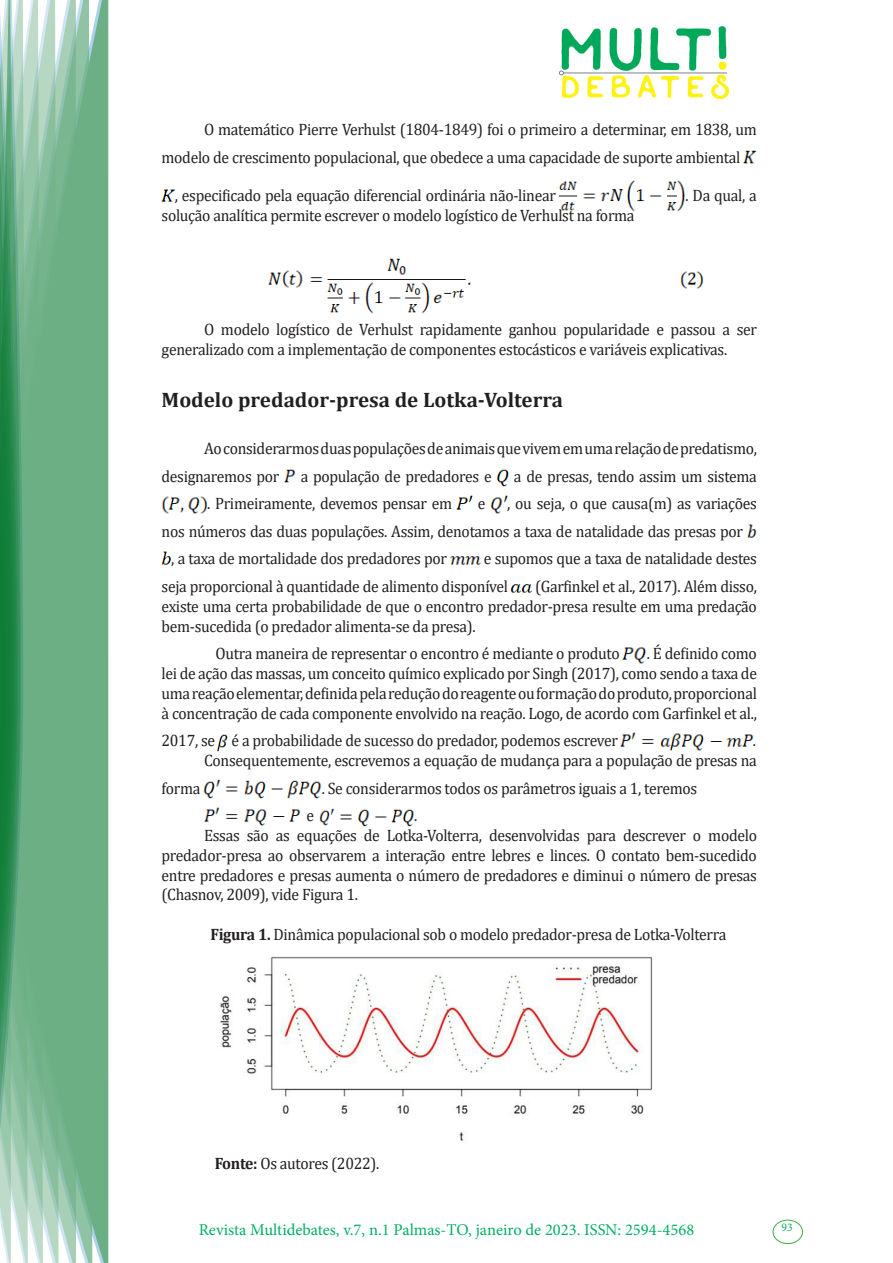
<style>
.page{position:relative;width:893px;height:1263px;background:#fff}
.page>*{position:absolute;margin:0;border:0;box-sizing:border-box;transform-origin:0 0}
.Titulo_2{font:700 21px "Cambria";color:#231f20}
.texto{font:16.5px/19.8px "Cambria";letter-spacing:-.02em;color:#231f20;scale:.95 1}
.t1{font:16.5px "Minion Pro";color:#00b064}
.t2{font:11.7px "Minion Pro";color:#00b064}
.s1{font-weight:700}
</style>
<div class="page">
<img style="left:559px;top:26px;width:169px;height:72px">
<div style="left:95px;top:0;width:14px;height:1263px;background:#6caf84"></div>
<svg style="left:79px;top:0;width:16px;height:1263px;background:#71b289"></svg>
<svg style="left:62px;top:0;width:17px;height:1263px;background:#75b48c"></svg>
<svg style="left:45px;top:0;width:17px;height:1263px;background:#7cb792"></svg>
<svg style="left:30px;top:0;width:15px;height:1263px;background:#80ba96"></svg>
<svg style="left:0;top:0;width:30px;height:1263px;background:#61a97f"></svg>
<div style="left:772px;top:1219px;width:31px;height:25px;border:1px solid #40ae49;border-radius:50%"></div>
<img style="left:743px;top:150px;width:14px;height:14px">
<img style="left:162px;top:189px;width:13px;height:13px">
<img style="left:560px;top:180px;width:126px;height:32px">
<img style="left:268px;top:258px;width:435px;height:56px">
<img style="left:284px;top:469px;width:12px;height:14px">
<img style="left:497px;top:469px;width:12px;height:18px">
<img style="left:162px;top:496px;width:45px;height:18px">
<img style="left:457px;top:495px;width:16px;height:15px">
<img style="left:490px;top:495px;width:18px;height:19px">
<img style="left:747px;top:524px;width:10px;height:14px">
<img style="left:162px;top:551px;width:9px;height:14px">
<img style="left:450px;top:556px;width:30px;height:9px">
<img style="left:511px;top:584px;width:21px;height:9px">
<img style="left:623px;top:647px;width:23px;height:17px">
<img style="left:218px;top:734px;width:10px;height:18px">
<img style="left:621px;top:732px;width:132px;height:19px">
<img style="left:203px;top:779px;width:119px;height:20px">
<img style="left:204px;top:807px;width:96px;height:19px">
<img style="left:320px;top:808px;width:94px;height:19px">
<img style="left:220px;top:956px;width:433px;height:185px">
<p class="texto" style="left:162px;top:116px;width:628px;line-height:27.6px;text-indent:43px">O matemático Pierre Verhulst (1804-1849) foi o primeiro a determinar, em 1838, um modelo de crescimento populacional, que obedece a uma capacidade de suporte ambiental</p>
<p class="texto" style="left:175px;top:185px;width:403px">, especificado pela equação diferencial ordinária não-linear</p>
<p class="texto" style="left:685px;top:185px;width:77px">. Da qual, a</p>
<p class="texto" style="left:162px;top:205px;width:499px">solução analítica permite escrever o modelo logístico de Verhulst na forma</p>
<p class="texto" style="left:162px;top:320px;width:628px;text-indent:43px">O modelo logístico de Verhulst rapidamente ganhou popularidade e passou a ser generalizado com a implementação de componentes estocásticos e variáveis explicativas.</p>
<p class="Titulo_2" style="left:162px;top:385px;width:403px">Modelo predador-presa de Lotka-Volterra</p>
<p class="texto" style="left:162px;top:434px;width:628px;line-height:27.6px;text-indent:43px">Ao considerarmos duas populações de animais que vivem em uma relação de predatismo, designaremos por</p>
<p class="texto" style="left:301px;top:466px;width:203px">a população de predadores e</p>
<p class="texto" style="left:514px;top:466px;width:257px">a de presas, tendo assim um sistema</p>
<p class="texto" style="left:207px;top:494px;width:259px">. Primeiramente, devemos pensar em</p>
<p class="texto" style="left:478px;top:494px;width:10px">e</p>
<p class="texto" style="left:507px;top:494px;width:264px">, ou seja, o que causa(m) as variações</p>
<p class="texto" style="left:162px;top:521px;width:614px">nos números das duas populações. Assim, denotamos a taxa de natalidade das presas por</p>
<p class="texto" style="left:171px;top:549px;width:292px">, a taxa de mortalidade dos predadores por</p>
<p class="texto" style="left:162px;top:545px;width:628px;line-height:27.6px;text-indent:322px">e supomos que a taxa de natalidade destes seja proporcional à quantidade de alimento disponível</p>
<p class="texto" style="left:162px;top:576px;width:628px;text-align:justify;text-indent:373px">(Garfinkel et al., 2017). Além disso, existe uma certa probabilidade de que o encontro predador-presa resulte em uma predação bem-sucedida (o predador alimenta-se da presa).</p>
<p class="texto" style="left:216px;top:644px;width:427px">Outra maneira de representar o encontro é mediante o produto</p>
<p class="texto" style="left:162px;top:644px;width:628px;text-align:justify;text-indent:485px">. É definido como lei de ação das massas, um conceito químico explicado por Singh (2017), como sendo a taxa de uma reação elementar, definida pela redução do reagente ou formação do produto, proporcional à concentração de cada componente envolvido na reação. Logo, de acordo com Garfinkel et al.,</p>
<p class="texto" style="left:162px;top:731px;width:482px">2017, se é a probabilidade de sucesso do predador, podemos escrever</p>
<p class="texto" style="left:753px;top:731px;width:5px">.</p>
<p class="texto" style="left:204px;top:750px;width:583px">Consequentemente, escrevemos a equação de mudança para a população de presas na</p>
<p class="texto" style="left:162px;top:778px;width:42px">forma</p>
<p class="texto" style="left:322px;top:778px;width:397px">. Se considerarmos todos os parâmetros iguais a 1, teremos</p>
<p class="texto" style="left:306px;top:806px;width:10px">e</p>
<p class="texto" style="left:414px;top:806px;width:5px">.</p>
<p class="texto" style="left:162px;top:825px;width:628px;text-align:justify;text-indent:43px">Essas são as equações de Lotka-Volterra, desenvolvidas para descrever o modelo predador-presa ao observarem a interação entre lebres e linces. O contato bem-sucedido entre predadores e presas aumenta o número de predadores e diminui o número de presas (Chasnov, 2009), vide Figura 1.</p>
<p class="texto" style="left:210px;top:924px;width:545px"><span class="s1">Figura 1.</span> Dinâmica populacional sob o modelo predador-presa de Lotka-Volterra</p>
<p class="texto" style="left:215px;top:1154px;width:175px"><span class="s1">Fonte:</span> Os autores (2022).</p>
<p class="t1" style="left:199px;top:1218px;width:497px">Revista Multidebates, v.7, n.1 Palmas-TO, janeiro de 2023. ISSN: 2594-4568</p>
<p class="t2" style="left:781px;top:1219px;width:13px">93</p>
</div>
